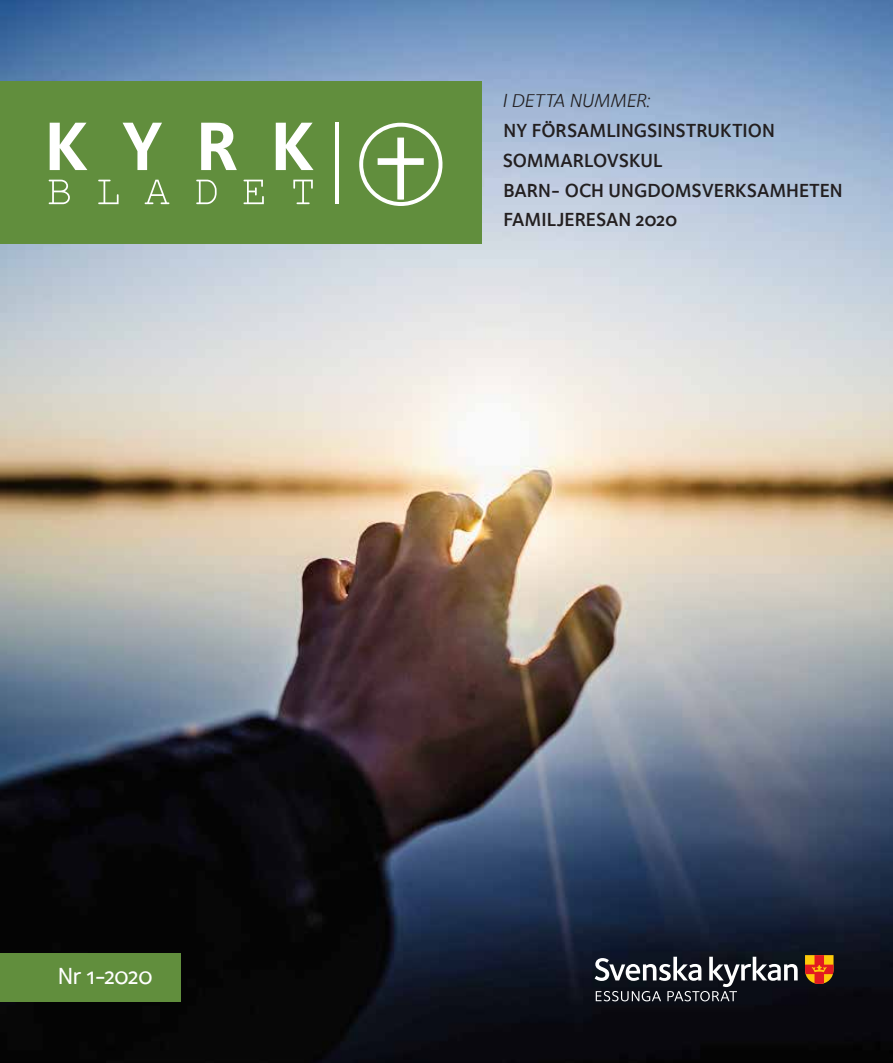
<style>
.page{position:relative;width:893px;height:1063px;background:#fff}
.page>*{position:absolute;margin:0;border:0;box-sizing:border-box;transform-origin:0 0}
.t1{font:24px "Foundry Sterling Medium OSF";letter-spacing:-.025em;color:#fff}
.t2{font:19.5px/29.7px "Foundry Sterling Demi OSF";letter-spacing:-.005em;color:#231f20}
.t3{font:19.5px "Foundry Sterling Book Italic OSF";letter-spacing:-.01em;color:#231f20}
</style>
<div class="page">
<img style="left:0;top:0;width:893px;height:1063px">
<div style="left:0;top:82px;width:482px;height:162px;background:#618e3d"></div>
<svg style="left:50px;top:123px;width:37px;height:47px"></svg>
<svg style="left:123px;top:123px;width:39px;height:47px"></svg>
<svg style="left:201px;top:122px;width:36px;height:48px"></svg>
<svg style="left:276px;top:123px;width:38px;height:47px"></svg>
<svg style="left:49px;top:180px;width:21px;height:24px"></svg>
<svg style="left:98px;top:180px;width:21px;height:24px"></svg>
<svg style="left:145px;top:180px;width:24px;height:24px"></svg>
<svg style="left:196px;top:180px;width:21px;height:24px"></svg>
<svg style="left:244px;top:180px;width:20px;height:24px"></svg>
<svg style="left:293px;top:180px;width:20px;height:24px"></svg>
<hr style="left:336px;top:123px;width:3px;height:81px;background:#fff">
<svg style="left:359px;top:122px;width:84px;height:84px"></svg>
<div style="left:0;top:953px;width:180px;height:48px;background:#618e3d"></div>
<svg style="left:805px;top:955px;width:28px;height:29px"></svg>
<svg style="left:595px;top:957px;width:203px;height:44px;background:#44474e"></svg>
<p class="t1" style="left:58px;top:962px;width:96px">Nr 1-2020</p>
<p class="t3" style="left:502px;top:90px;width:150px">I DETTA NUMMER:</p>
<p class="t2" style="left:503px;top:115px;width:341px">NY FÖRSAMLINGSINSTRUKTION<br>SOMMARLOVSKUL<br>BARN- OCH UNGDOMSVERKSAMHETEN<br>FAMILJERESAN 2020</p>
</div>
